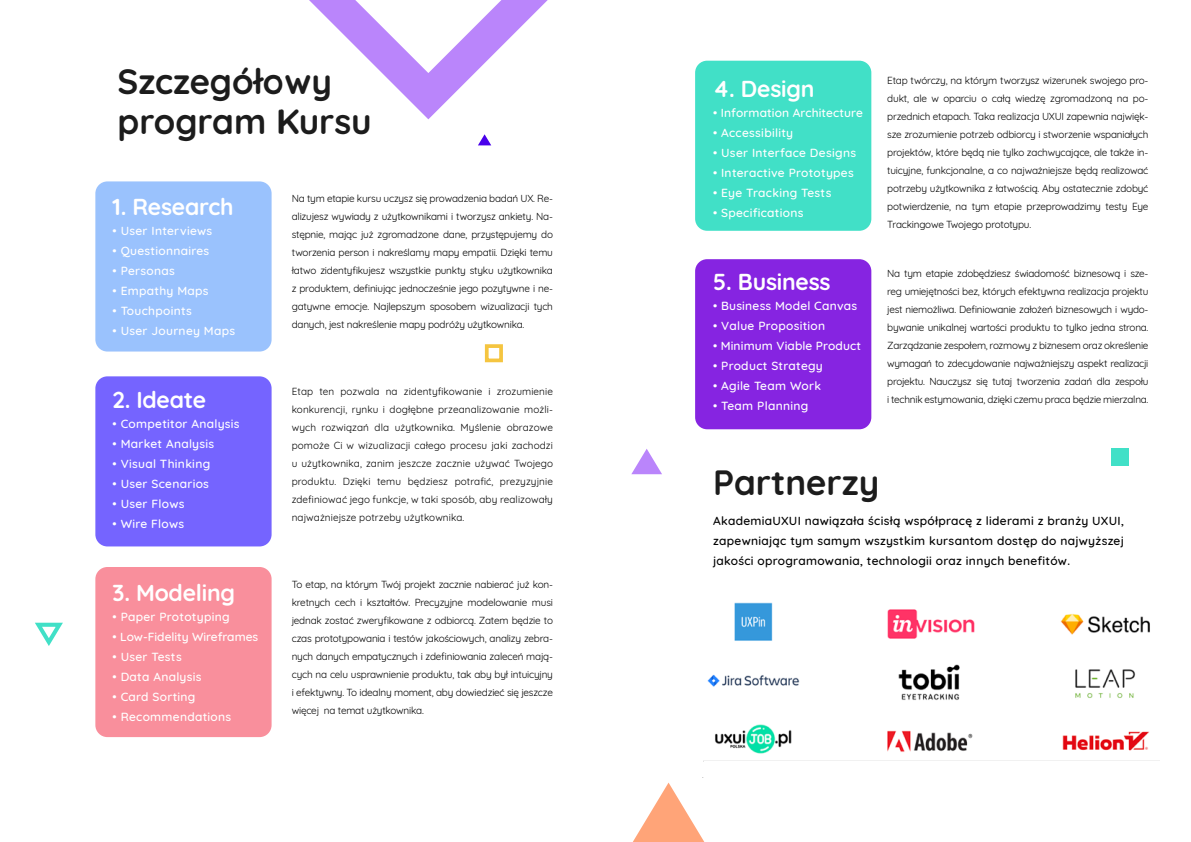
<style>
.page{position:relative;width:1191px;height:842px;background:#fff}
.page>*{position:absolute;margin:0;border:0;box-sizing:border-box;transform-origin:0 0}
.t1{font:700 35px/40px "Quicksand";color:#1c1c1c}
.t2{font:700 23px "Quicksand";letter-spacing:-.01em;color:#fff}
.t3{font:500 12px "Quicksand";letter-spacing:.025em;color:#fff}
.t4{font:500 12px/20px "Quicksand";letter-spacing:.025em;color:#000;text-align:justify}
.t5{font:500 12px "Quicksand";color:#fff}
.t6{font:10px/18px "Quicksand";letter-spacing:-.02em;color:#000;text-align:justify}
</style>
<div class="page">
<div style="left:95px;top:181px;width:176px;height:170px;background:#9ac2fd;border-radius:12px"></div>
<div style="left:95px;top:376px;width:176px;height:170px;background:#7564ff;border-radius:12px"></div>
<div style="left:95px;top:567px;width:176px;height:170px;background:#f98f9c;border-radius:12px"></div>
<div style="left:695px;top:259px;width:176px;height:170px;background:#8624e1;border-radius:12px"></div>
<div style="left:695px;top:61px;width:176px;height:170px;background:#41e0c7;border-radius:12px"></div>
<svg style="left:478px;top:134px;width:13px;height:11px"></svg>
<img style="left:702px;top:602px;width:457px;height:176px">
<svg style="left:309px;top:0;width:239px;height:120px"></svg>
<svg style="left:631px;top:449px;width:31px;height:25px"></svg>
<svg style="left:35px;top:622px;width:28px;height:24px"></svg>
<div style="left:485px;top:344px;width:18px;height:18px;border:4px solid #f5c540"></div>
<svg style="left:633px;top:783px;width:72px;height:59px"></svg>
<div style="left:1111px;top:449px;width:17px;height:17px;background:#41e0c7"></div>
<h1 class="t1" style="left:118px;top:58px;width:256px">Szczegółowy program Kursu</h1>
<h2 class="t2" style="left:113px;top:188px;width:122px">1. Research</h2>
<p class="t3" style="left:113px;top:221px;width:101px">• User Interviews</p>
<p class="t3" style="left:113px;top:241px;width:98px">• Questionnaires</p>
<p class="t3" style="left:113px;top:261px;width:64px">• Personas</p>
<p class="t3" style="left:113px;top:281px;width:98px">• Empathy Maps</p>
<p class="t3" style="left:113px;top:301px;width:81px">• Touchpoints</p>
<p class="t3" style="left:113px;top:321px;width:124px">• User Journey Maps</p>
<h2 class="t2" style="left:113px;top:381px;width:95px">2. Ideate</h2>
<p class="t3" style="left:113px;top:414px;width:128px">• Competitor Analysis</p>
<p class="t3" style="left:113px;top:434px;width:103px">• Market Analysis</p>
<p class="t3" style="left:113px;top:454px;width:99px">• Visual Thinking</p>
<p class="t3" style="left:113px;top:474px;width:98px">• User Scenarios</p>
<p class="t3" style="left:113px;top:494px;width:73px">• User Flows</p>
<p class="t3" style="left:113px;top:514px;width:73px">• Wire Flows</p>
<h2 class="t2" style="left:113px;top:574px;width:124px">3. Modeling</h2>
<p class="t3" style="left:113px;top:607px;width:119px">• Paper Prototyping</p>
<p class="t5" style="left:113px;top:627px;width:147px">• Low-Fidelity Wireframes</p>
<p class="t3" style="left:113px;top:647px;width:71px">• User Tests</p>
<p class="t3" style="left:113px;top:667px;width:90px">• Data Analysis</p>
<p class="t3" style="left:113px;top:687px;width:84px">• Card Sorting</p>
<p class="t3" style="left:113px;top:707px;width:120px">• Recommendations</p>
<p class="t6" style="left:292px;top:188px;width:263px">Na tym etapie kursu uczysz się prowadzenia badań UX. Re&shy;alizujesz wywiady z użytkownikami i tworzysz ankiety. Na&shy;stępnie, mając już zgromadzone dane, przystępujemy do tworzenia person i nakreślamy mapy empatii. Dzięki temu łatwo zidentyfikujesz wszystkie punkty styku użytkownika z produktem, definiując jednocześnie jego pozytywne i ne&shy;gatywne emocje. Najlepszym sposobem wizualizacji tych danych, jest nakreślenie mapy podróży użytkownika.</p>
<p class="t6" style="left:292px;top:381px;width:263px">Etap ten pozwala na zidentyfikowanie i zrozumienie konkurencji, rynku i dogłębne przeanalizowanie możli&shy;wych rozwiązań dla użytkownika. Myślenie obrazowe pomoże Ci w wizualizacji całego procesu jaki zachodzi u użytkownika, zanim jeszcze zacznie używać Twojego produktu. Dzięki temu będziesz potrafić, prezyzyjnie zdefiniować jego funkcje, w taki sposób, aby realizowały najważniejsze potrzeby użytkownika.</p>
<p class="t6" style="left:292px;top:574px;width:263px">To etap, na którym Twój projekt zacznie nabierać już kon&shy;kretnych cech i kształtów. Precyzyjne modelowanie musi jednak zostać zweryfikowane z odbiorcą. Zatem będzie to czas prototypowania i testów jakościowych, analizy zebra&shy;nych danych empatycznych i zdefiniowania zaleceń mają&shy;cych na celu usprawnienie produktu, tak aby był intuicyjny i efektywny. To idealny moment, aby dowiedzieć się jeszcze więcej na temat użytkownika.</p>
<h2 class="t2" style="left:713px;top:70px;width:103px">4. Design</h2>
<p class="t3" style="left:713px;top:103px;width:151px">• Information Architecture</p>
<p class="t3" style="left:713px;top:123px;width:82px">• Accessibility</p>
<p class="t3" style="left:713px;top:143px;width:144px">• User Interface Designs</p>
<p class="t3" style="left:713px;top:163px;width:142px">• Interactive Prototypes</p>
<p class="t3" style="left:713px;top:183px;width:120px">• Eye Tracking Tests</p>
<p class="t3" style="left:713px;top:203px;width:92px">• Specifications</p>
<h2 class="t2" style="left:713px;top:263px;width:119px">5. Business</h2>
<p class="t3" style="left:713px;top:296px;width:146px">• Business Model Canvas</p>
<p class="t3" style="left:713px;top:316px;width:114px">• Value Proposition</p>
<p class="t3" style="left:713px;top:336px;width:149px">• Minimum Viable Product</p>
<p class="t3" style="left:713px;top:356px;width:111px">• Product Strategy</p>
<p class="t3" style="left:713px;top:376px;width:110px">• Agile Team Work</p>
<p class="t3" style="left:713px;top:396px;width:97px">• Team Planning</p>
<p class="t6" style="left:887px;top:71px;width:263px">Etap twórczy, na którym tworzysz wizerunek swojego pro&shy;dukt, ale w oparciu o całą wiedzę zgromadzoną na po&shy;przednich etapach. Taka realizacja UXUI zapewnia najwięk&shy;sze zrozumienie potrzeb odbiorcy i stworzenie wspaniałych projektów, które będą nie tylko zachwycające, ale także in&shy;tuicyjne, funkcjonalne, a co najważniejsze będą realizować potrzeby użytkownika z łatwością. Aby ostatecznie zdobyć potwierdzenie, na tym etapie przeprowadzimy testy Eye Trackingowe Twojego prototypu.</p>
<p class="t6" style="left:887px;top:264px;width:263px">Na tym etapie zdobędziesz świadomość biznesową i sze&shy;reg umiejętności bez, których efektywna realizacja projektu jest niemożliwa. Definiowanie założeń biznesowych i wydo&shy;bywanie unikalnej wartości produktu to tylko jedna strona.<br>Zarządzanie zespołem, rozmowy z biznesem oraz określenie wymagań to zdecydowanie najważniejszy aspekt realizacji projektu. Nauczysz się tutaj tworzenia zadań dla zespołu i technik estymowania, dzięki czemu praca będzie mierzalna.</p>
<h1 class="t1" style="left:713px;top:460px;width:168px">Partnerzy</h1>
<p class="t4" style="left:713px;top:510px;width:412px">AkademiaUXUI nawiązała ścisłą współpracę z liderami z branży UXUI, zapewniając tym samym wszystkim kursantom dostęp do najwyższej jakości oprogramowania, technologii oraz innych benefitów.</p>
</div>
